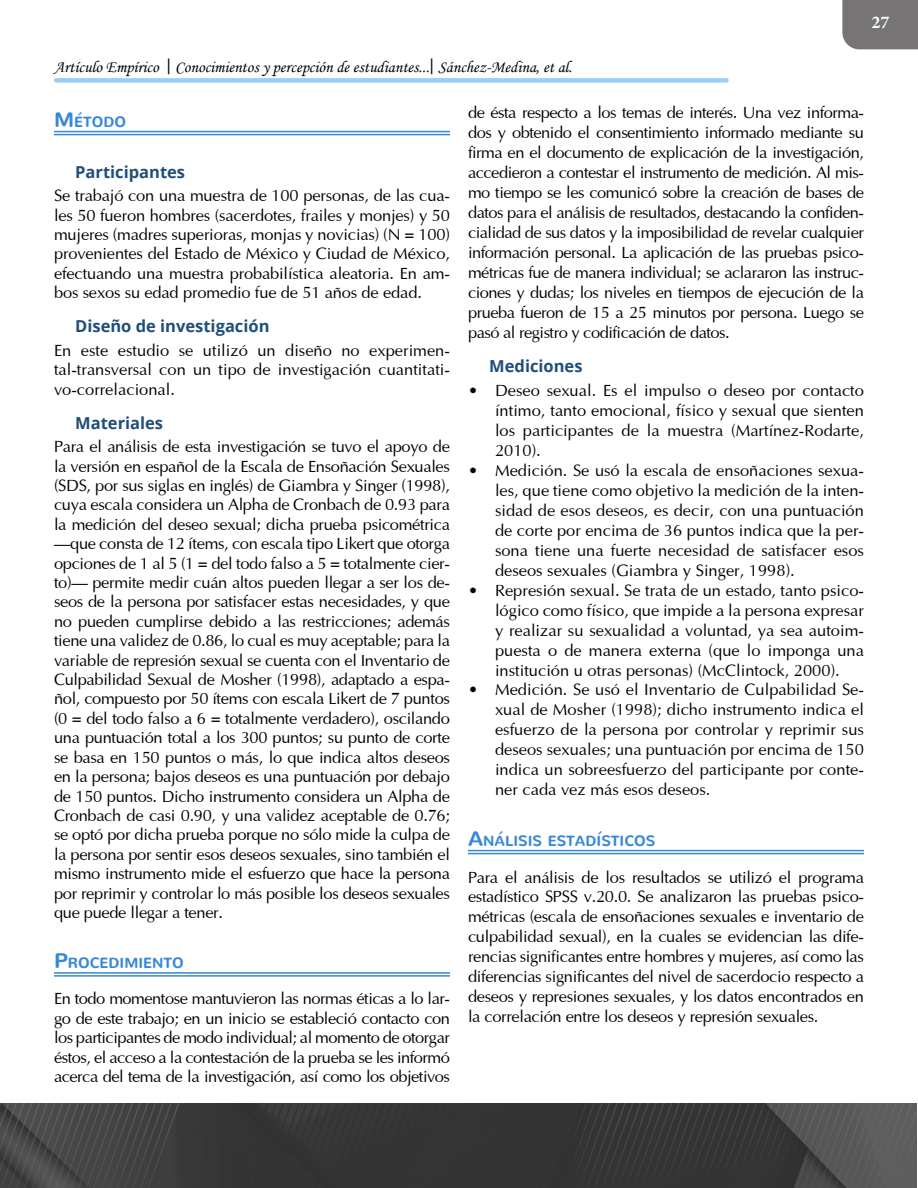
<style>
.page{position:relative;width:918px;height:1188px;background:#fff}
.page>*{position:absolute;margin:0;border:0;box-sizing:border-box;transform-origin:0 0}
.t1{font:700 18px "Minion Pro";color:#fff}
.t2{font:16.5px/19.4px "Optima";letter-spacing:-.005em;color:#000;text-align:justify}
.t3{font:16.5px "Monotype Corsiva";color:#000}
.Nivel_2{font:700 16.5px "Open Sans";color:#1f4e79}
.Nivel_1{font:800 14.7px "Nunito";color:#3888d9}
.s1{font-family:"Soberana Sans";font-size:15px}
.s2{font-size:21px}
</style>
<div class="page">
<div style="left:54px;top:78px;width:675px;height:5px;background:#9acef3;border-radius:2px"></div>
<img style="left:0;top:1103px;width:917px;height:85px">
<div style="left:842px;top:0;width:76px;height:49px;background:#767475"></div>
<hr style="left:54px;top:131px;width:396px;height:1px;background:#3888d9">
<hr style="left:54px;top:134px;width:396px;height:1px;background:#3888d9">
<hr style="left:54px;top:972px;width:396px;height:2px;background:#3888d9">
<hr style="left:54px;top:975px;width:396px;height:2px;background:#3888d9">
<hr style="left:468px;top:850px;width:396px;height:1px;background:#3888d9">
<hr style="left:468px;top:853px;width:396px;height:1px;background:#3888d9">
<p class="t1" style="left:872px;top:10px;width:19px">27</p>
<p class="t3" style="left:54px;top:57px;width:520px">Artículo Empírico <span class="s1">|</span> Conocimientos y percepción de estudiantes...<span class="s1">|</span> Sánchez-Medina, et al.</p>
<p class="Nivel_1" style="left:54px;top:108px;width:74px"><span class="s2">M</span>ÉTODO</p>
<p class="Nivel_2" style="left:75px;top:160px;width:111px">Participantes</p>
<p class="t2" style="left:54px;top:185px;width:397px">Se trabajó con una muestra de 100 personas, de las cua&shy;les 50 fueron hombres (sacerdotes, frailes y monjes) y 50 mujeres (madres superioras, monjas y novicias) (N = 100) provenientes del Estado de México y Ciudad de México, efectuando una muestra probabilística aleatoria. En am&shy;bos sexos su edad promedio fue de 51 años de edad.</p>
<p class="Nivel_2" style="left:75px;top:315px;width:196px">Diseño de investigación</p>
<p class="t2" style="left:54px;top:339px;width:397px">En este estudio se utilizó un diseño no experimen&shy;tal-transversal con un tipo de investigación cuantitati&shy;vo-correlacional.</p>
<p class="Nivel_2" style="left:75px;top:411px;width:89px">Materiales</p>
<p class="t2" style="left:54px;top:436px;width:398px">Para el análisis de esta investigación se tuvo el apoyo de la versión en español de la Escala de Ensoñación Sexuales (SDS, por sus siglas en inglés) de Giambra y Singer (1998), cuya escala considera un Alpha de Cronbach de 0.93 para la medición del deseo sexual; dicha prueba psicométrica —que consta de 12 ítems, con escala tipo Likert que otorga opciones de 1 al 5 (1 = del todo falso a 5 = totalmente cier&shy;to)— permite medir cuán altos pueden llegar a ser los de&shy;seos de la persona por satisfacer estas necesidades, y que no pueden cumplirse debido a las restricciones; además tiene una validez de 0.86, lo cual es muy aceptable; para la variable de represión sexual se cuenta con el Inventario de Culpabilidad Sexual de Mosher (1998), adaptado a espa&shy;ñol, compuesto por 50 ítems con escala Likert de 7 puntos (0 = del todo falso a 6 = totalmente verdadero), oscilando una puntuación total a los 300 puntos; su punto de corte se basa en 150 puntos o más, lo que indica altos deseos en la persona; bajos deseos es una puntuación por debajo de 150 puntos. Dicho instrumento considera un Alpha de Cronbach de casi 0.90, y una validez aceptable de 0.76; se optó por dicha prueba porque no sólo mide la culpa de la persona por sentir esos deseos sexuales, sino también el mismo instrumento mide el esfuerzo que hace la persona por reprimir y controlar lo más posible los deseos sexuales que puede llegar a tener.</p>
<p class="Nivel_1" style="left:54px;top:949px;width:131px"><span class="s2">P</span>ROCEDIM IENTO</p>
<p class="t2" style="left:54px;top:988px;width:398px">En todo momentose mantuvieron las normas éticas a lo lar&shy;go de este trabajo; en un inicio se estableció contacto con los participantes de modo individual; al momento de otorgar éstos, el acceso a la contestación de la prueba se les informó acerca del tema de la investigación, así como los objetivos</p>
<p class="t2" style="left:468px;top:102px;width:398px;line-height:20px">de ésta respecto a los temas de interés. Una vez informa&shy;dos y obtenido el consentimiento informado mediante su firma en el documento de explicación de la investigación, accedieron a contestar el instrumento de medición. Al mis&shy;mo tiempo se les comunicó sobre la creación de bases de datos para el análisis de resultados, destacando la confiden&shy;cialidad de sus datos y la imposibilidad de revelar cualquier información personal. La aplicación de las pruebas psico&shy;métricas fue de manera individual; se aclararon las instruc&shy;ciones y dudas; los niveles en tiempos de ejecución de la prueba fueron de 15 a 25 minutos por persona. Luego se pasó al registro y codificación de datos.</p>
<p class="Nivel_2" style="left:489px;top:355px;width:95px">Mediciones</p>
<p class="t2" style="left:495px;top:380px;width:371px;line-height:20px;text-indent:-27px">• Deseo sexual. Es el impulso o deseo por contacto íntimo, tanto emocional, físico y sexual que sienten los participantes de la muestra (Martínez-Rodarte, 2010).</p>
<p class="t2" style="left:495px;top:459px;width:370px;line-height:20px;text-indent:-27px">• Medición. Se usó la escala de ensoñaciones sexua&shy;les, que tiene como objetivo la medición de la inten&shy;sidad de esos deseos, es decir, con una puntuación de corte por encima de 36 puntos indica que la per&shy;sona tiene una fuerte necesidad de satisfacer esos deseos sexuales (Giambra y Singer, 1998).</p>
<p class="t2" style="left:495px;top:579px;width:371px;line-height:20px;text-indent:-27px">• Represión sexual. Se trata de un estado, tanto psico&shy;lógico como físico, que impide a la persona expresar y realizar su sexualidad a voluntad, ya sea autoim&shy;puesta o de manera externa (que lo imponga una institución u otras personas) (McClintock, 2000).</p>
<p class="t2" style="left:495px;top:679px;width:371px;line-height:20px;text-indent:-27px">• Medición. Se usó el Inventario de Culpabilidad Se&shy;xual de Mosher (1998); dicho instrumento indica el esfuerzo de la persona por controlar y reprimir sus deseos sexuales; una puntuación por encima de 150 indica un sobreesfuerzo del participante por conte&shy;ner cada vez más esos deseos.</p>
<p class="Nivel_1" style="left:468px;top:827px;width:189px"><span class="s2">A</span>NÁLISIS ESTADÍSTICOS</p>
<p class="t2" style="left:468px;top:866px;width:398px;line-height:20px">Para el análisis de los resultados se utilizó el programa estadístico SPSS v.20.0. Se analizaron las pruebas psico&shy;métricas (escala de ensoñaciones sexuales e inventario de culpabilidad sexual), en la cuales se evidencian las dife&shy;rencias significantes entre hombres y mujeres, así como las diferencias significantes del nivel de sacerdocio respecto a deseos y represiones sexuales, y los datos encontrados en la correlación entre los deseos y represión sexuales.</p>
</div>
